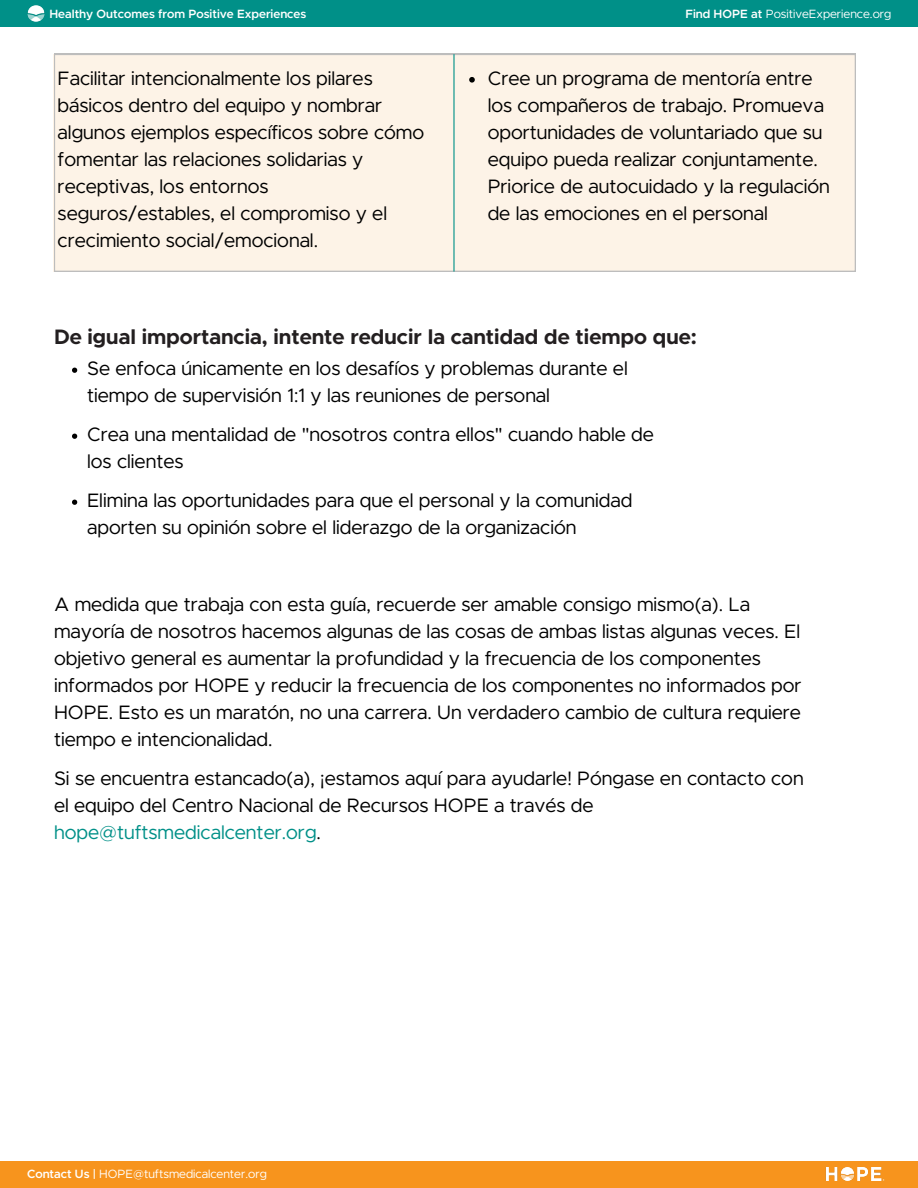
<style>
.page{position:relative;width:918px;height:1188px;background:#fff}
.page>*{position:absolute;margin:0;border:0;box-sizing:border-box;transform-origin:0 0}
.t1{font:700 21px "Metropolis";color:#231f20}
.t2{font:19.5px/27px "Metropolis";color:#000}
.t3{font:12px "Metropolis";color:#fff}
.t4{font:600 12px "Metropolis";color:#fff}
.s1{font-weight:600}
.s2{color:#009088}
</style>
<div class="page">
<div style="left:0;top:0;width:918px;height:27px;background:#009088"></div>
<div style="left:0;top:1161px;width:918px;height:27px;background:#f7941d"></div>
<img style="left:825px;top:1167px;width:60px;height:14px">
<img style="left:27px;top:5px;width:18px;height:17px">
<svg style="left:72px;top:368px;width:5px;height:5px"></svg>
<svg style="left:72px;top:434px;width:5px;height:5px"></svg>
<svg style="left:72px;top:500px;width:5px;height:5px"></svg>
<div style="left:54px;top:54px;width:802px;height:218px;background:#fdf3e7"></div>
<svg style="left:469px;top:77px;width:6px;height:6px"></svg>
<hr style="left:453px;top:55px;width:2px;height:216px;background:#009188">
<p class="t4" style="left:49px;top:9px;width:258px">Healthy Outcomes from Positive Experiences</p>
<h3 class="t3" style="left:685px;top:9px;width:207px"><span class="s1">Find HOPE at</span> PositiveExperience.org</h3>
<p class="t2" style="left:58px;top:66px;width:368px">Facilitar intencionalmente los pilares básicos dentro del equipo y nombrar algunos ejemplos específicos sobre cómo fomentar las relaciones solidarias y receptivas, los entornos seguros/estables, el compromiso y el crecimiento social/emocional.</p>
<h2 class="t2" style="left:488px;top:66px;width:344px">Cree un programa de mentoría entre los compañeros de trabajo. Promueva oportunidades de voluntariado que su equipo pueda realizar conjuntamente.<br>Priorice de autocuidado y la regulación de las emociones en el personal</h2>
<p class="t1" style="left:54px;top:327px;width:645px">De igual importancia, intente reducir la cantidad de tiempo que:</p>
<h1 class="t2" style="left:87px;top:356px;width:542px">Se enfoca únicamente en los desafíos y problemas durante el tiempo de supervisión 1:1 y las reuniones de personal</h1>
<p class="t2" style="left:87px;top:422px;width:568px">Crea una mentalidad de "nosotros contra ellos" cuando hable de los clientes</p>
<p class="t2" style="left:87px;top:488px;width:547px">Elimina las oportunidades para que el personal y la comunidad aporten su opinión sobre el liderazgo de la organización</p>
<h2 class="t2" style="left:54px;top:592px;width:749px">A medida que trabaja con esta guía, recuerde ser amable consigo mismo(a). La mayoría de nosotros hacemos algunas de las cosas de ambas listas algunas veces. El objetivo general es aumentar la profundidad y la frecuencia de los componentes informados por HOPE y reducir la frecuencia de los componentes no informados por HOPE. Esto es un maratón, no una carrera. Un verdadero cambio de cultura requiere tiempo e intencionalidad.</h2>
<p class="t2" style="left:54px;top:766px;width:751px">Si se encuentra estancado(a), ¡estamos aquí para ayudarle! Póngase en contacto con el equipo del Centro Nacional de Recursos HOPE a través de <span class="s2">hope@tuftsmedicalcenter.org</span>.</p>
<p class="t3" style="left:27px;top:1168px;width:241px"><span class="s1">Contact Us |</span> HOPE@tuftsmedicalcenter.org</p>
</div>
